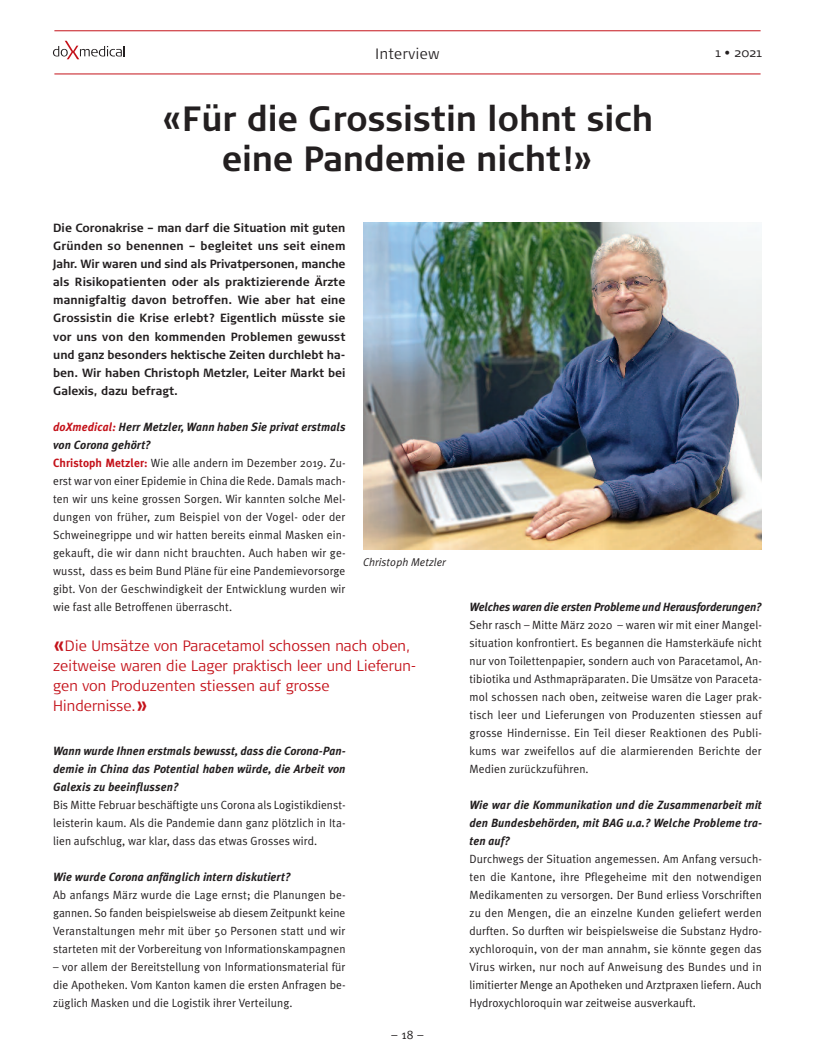
<style>
.page{position:relative;width:815px;height:1053px;background:#fff}
.page>*{position:absolute;margin:0;border:0;box-sizing:border-box;transform-origin:0 0}
.t1{font:700 35px/40px "Signa Normal";letter-spacing:-.005em;color:#231f20;text-align:center;scale:.95 1}
.t2{font:300 15px/20px "Signa Normal";letter-spacing:.01em;color:#c4121a;scale:.95 1}
.t3{font:300 15px "Signa Normal";letter-spacing:.05em;color:#231f20;scale:.93 1}
.t4{font:300 12.5px "Signa Normal";color:#231f20}
.t5{font:12.5px "Meta";color:#231f20}
.t6{font:11.88px/18px "Meta Plus Normal";letter-spacing:.01em;color:#231f20;text-align:justify}
.t7{font:700 11.88px/18px "Signa Normal";color:#231f20;text-align:justify;scale:.95 1}
.t8{font:italic 700 11.88px/18px "Meta Plus";letter-spacing:.01em;color:#231f20;text-align:justify}
.t9{font:italic 700 11.88px "Meta Plus";letter-spacing:-.01em;color:#231f20}
.t10{font:italic 11.25px "Meta Plus Normal";letter-spacing:.01em;color:#231f20}
.s1{color:#c4121a}
.s2{font-family:"Meta Plus";font-weight:700;color:#c4121a}
.s3{font-weight:700;font-size:20px}
</style>
<div class="page">
<hr style="left:54px;top:30px;width:707px;height:1px;background:#c4121a">
<hr style="left:54px;top:74px;width:707px;height:1px;background:#c4121a">
<svg style="left:53px;top:41px;width:72px;height:18px"></svg>
<img style="left:363px;top:222px;width:399px;height:327px">
<p class="t3" style="left:376px;top:49px;width:70px">Interview</p>
<p class="t4" style="left:716px;top:48px;width:48px">1 • 2021</p>
<h1 class="t1" style="left:162px;top:103px;width:519px">«Für die Grossistin lohnt sich eine Pandemie nicht!»</h1>
<p class="t7" style="left:53px;top:220px;width:309px">Die Coronakrise – man darf die Situation mit guten Gründen so benennen – begleitet uns seit einem Jahr. Wir waren und sind als Privatpersonen, manche als Risikopatienten oder als praktizierende Ärzte mannigfaltig davon betroffen. Wie aber hat eine Grossistin die Krise erlebt? Eigentlich müsste sie vor uns von den kommenden Problemen gewusst und ganz besonders hektische Zeiten durchlebt ha&shy;ben. Wir haben Christoph Metzler, Leiter Markt bei Galexis, dazu befragt.</p>
<p class="t8" style="left:53px;top:417px;width:294px"><span class="s1">doXmedical:</span> Herr Metzler, Wann haben Sie privat erstmals von Corona gehört?</p>
<p class="t6" style="left:53px;top:453px;width:294px"><span class="s2">Christoph Metzler:</span> Wie alle andern im Dezember 2019. Zu&shy;erst war von einer Epidemie in China die Rede. Damals mach&shy;ten wir uns keine grossen Sorgen. Wir kannten solche Mel&shy;dungen von früher, zum Beispiel von der Vogel- oder der Schweinegrippe und wir hatten bereits einmal Masken ein&shy;gekauft, die wir dann nicht brauchten. Auch haben wir ge&shy;wusst, dass es beim Bund Pläne für eine Pandemievorsorge gibt. Von der Geschwindigkeit der Entwicklung wurden wir wie fast alle Betroffenen überrascht.</p>
<p class="t10" style="left:363px;top:555px;width:84px">Christoph Metzler</p>
<p class="t2" style="left:53px;top:637px;width:384px"><span class="s3">«</span>Die Umsätze von Paracetamol schossen nach oben, zeitweise waren die Lager praktisch leer und Lieferun&shy;gen von Produzenten stiessen auf grosse Hindernisse.<span class="s3">»</span></p>
<p class="t8" style="left:53px;top:741px;width:294px">Wann wurde Ihnen erstmals bewusst, dass die Corona-Pan&shy;demie in China das Potential haben würde, die Arbeit von Galexis zu beeinflussen?</p>
<p class="t6" style="left:53px;top:795px;width:294px">Bis Mitte Februar beschäftigte uns Corona als Logistikdienst&shy;leisterin kaum. Als die Pandemie dann ganz plötzlich in Ita&shy;lien aufschlug, war klar, dass das etwas Grosses wird.</p>
<p class="t8" style="left:53px;top:867px;width:239px">Wie wurde Corona anfänglich intern diskutiert?</p>
<p class="t6" style="left:53px;top:885px;width:294px">Ab anfangs März wurde die Lage ernst; die Planungen be&shy;gannen. So fanden beispielsweise ab diesem Zeitpunkt keine Veranstaltungen mehr mit über 50 Personen statt und wir starteten mit der Vorbereitung von Informationskampagnen</p>
<p class="t6" style="left:53px;top:957px;width:294px">– vor allem der Bereitstellung von Informationsmaterial für die Apotheken. Vom Kanton kamen die ersten Anfragen be&shy;züglich Masken und die Logistik ihrer Verteilung.</p>
<p class="t5" style="left:391px;top:1027px;width:34px">–18–</p>
<p class="t9" style="left:469px;top:599px;width:294px">Welches waren die ersten Probleme und Herausforderungen?</p>
<p class="t6" style="left:469px;top:615px;width:294px">Sehr rasch – Mitte März 2020 – waren wir mit einer Mangel&shy;situation konfrontiert. Es begannen die Hamsterkäufe nicht nur von Toilettenpapier, sondern auch von Paracetamol, An&shy;tibiotika und Asthmapräparaten. Die Umsätze von Paraceta&shy;mol schossen nach oben, zeitweise waren die Lager prak&shy;tisch leer und Lieferungen von Produzenten stiessen auf grosse Hindernisse. Ein Teil dieser Reaktionen des Publi&shy;kums war zweifellos auf die alarmierenden Berichte der Medien zurückzuführen.</p>
<p class="t8" style="left:469px;top:795px;width:294px">Wie war die Kommunikation und die Zusammenarbeit mit den Bundesbehörden, mit BAG u.a.? Welche Probleme tra&shy;ten auf?</p>
<p class="t6" style="left:469px;top:849px;width:294px">Durchwegs der Situation angemessen. Am Anfang versuch&shy;ten die Kantone, ihre Pflegeheime mit den notwendigen Medikamenten zu versorgen. Der Bund erliess Vorschriften zu den Mengen, die an einzelne Kunden geliefert werden durften. So durften wir beispielsweise die Substanz Hydro&shy;xychloroquin, von der man annahm, sie könnte gegen das Virus wirken, nur noch auf Anweisung des Bundes und in limitierter Menge an Apotheken und Arztpraxen liefern. Auch Hydroxychloroquin war zeitweise ausverkauft.</p>
</div>
